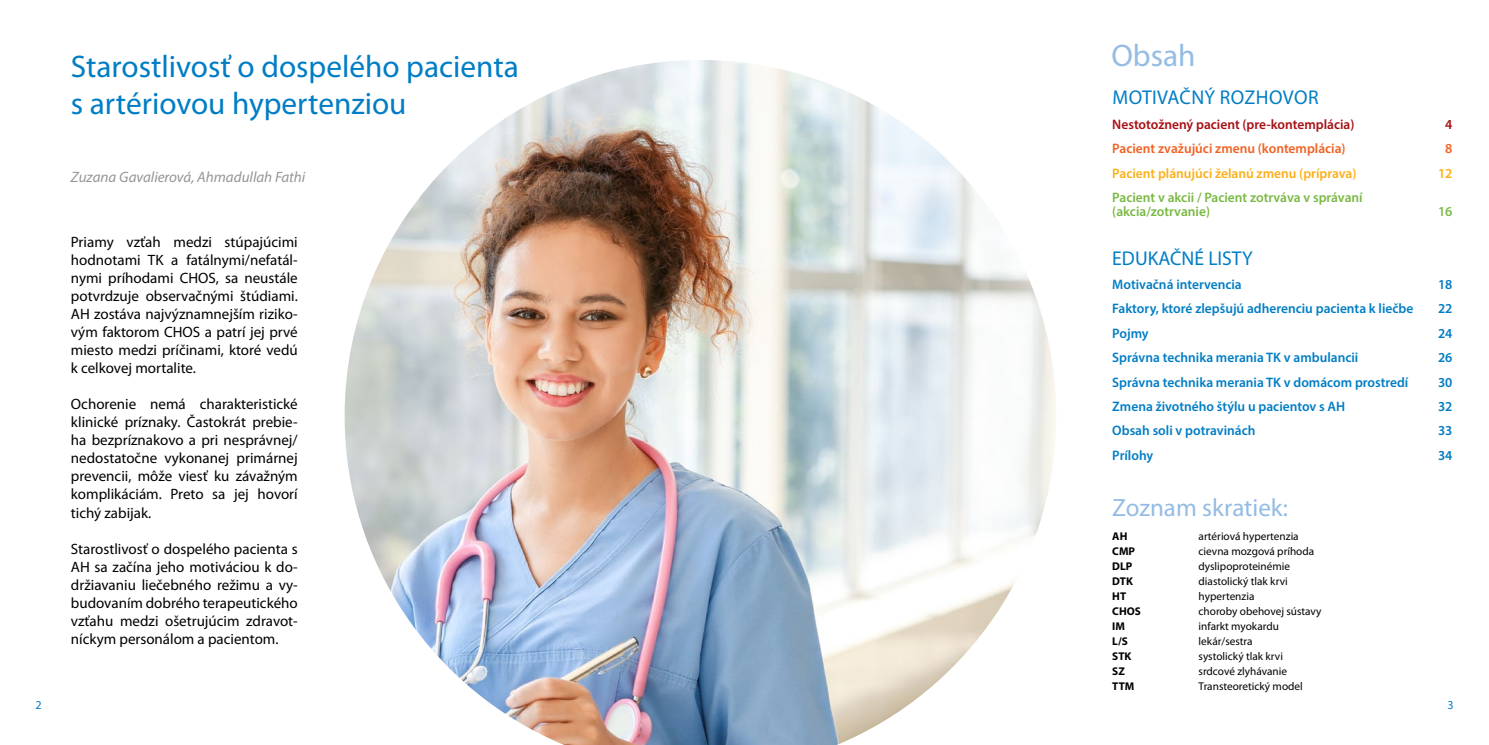
<style>
.page{position:relative;width:1489px;height:745px;background:#fff}
.page>*{position:absolute;margin:0;border:0;box-sizing:border-box;transform-origin:0 0}
.t1{font:31.25px/37.5px "Myriad Pro";color:#007dc5}
.t2{font:31.25px "Myriad Pro";color:#94bce4}
.t3{font:25px "Myriad Pro";color:#94bce4}
.t4{font:20px "Myriad Pro";letter-spacing:.02em;color:#007dc5}
.t5{font:15px/18px "Myriad Pro";color:#000;text-align:justify}
.t6{font:italic 15px "Myriad Pro";color:#939598}
.t7{font:600 13.75px "Myriad Pro";color:#007dc5}
.t8{font:600 13.75px/13.8px "Myriad Pro";color:#7ab943}
.t9{font:600 13.75px "Myriad Pro";color:#fcaf17}
.t10{font:600 13.75px "Myriad Pro";color:#a70e13}
.t11{font:600 13.75px "Myriad Pro";color:#f16122}
.t12{font:12.12px "Myriad Pro";color:#007dc5}
.t13{font:11.25px "Myriad Pro";color:#000}
.t14{font:700 11.25px "Myriad Pro";color:#000}
</style>
<div class="page">
<img style="left:344px;top:60px;width:712px;height:684px">
<h1 class="t1" style="left:71px;top:47px;width:449px">Starostlivosť o dospelého pacienta s artériovou hypertenziou</h1>
<p class="t6" style="left:71px;top:167px;width:236px">Zuzana Gavalierová, Ahmadullah Fathi</p>
<p class="t5" style="left:71px;top:233px;width:228px">Priamy vzťah medzi stúpajúcimi hodnotami TK a fatálnymi/nefatál&shy;nymi príhodami CHOS, sa neustále potvrdzuje observačnými štúdiami.<br>AH zostáva najvýznamnejším riziko&shy;vým faktorom CHOS a patrí jej prvé miesto medzi príčinami, ktoré vedú k celkovej mortalite.</p>
<p class="t5" style="left:71px;top:395px;width:228px">Ochorenie nemá charakteristické klinické príznaky. Častokrát prebie&shy;ha bezpríznakovo a pri nesprávnej/ nedostatočne vykonanej primárnej prevencii, môže viesť ku závažným komplikáciám. Preto sa jej hovorí tichý zabijak.</p>
<p class="t5" style="left:71px;top:539px;width:228px">Starostlivosť o dospelého pacienta s AH sa začína jeho motiváciou k do&shy;držiavaniu liečebného režimu a vy&shy;budovaním dobrého terapeutického vzťahu medzi ošetrujúcim zdravot&shy;níckym personálom a pacientom.</p>
<h1 class="t2" style="left:1111px;top:36px;width:86px">Obsah</h1>
<h3 class="t4" style="left:1112px;top:85px;width:208px">Motivačný rozh ovor</h3>
<p class="t10" style="left:1112px;top:115px;width:243px">Nestotožnený pacient (pre-kontemplácia)</p>
<p class="t10" style="left:1444px;top:115px;width:9px">4</p>
<p class="t11" style="left:1112px;top:140px;width:235px">Pacient zvažujúci zmenu (kontemplácia)</p>
<p class="t11" style="left:1444px;top:140px;width:9px">8</p>
<p class="t9" style="left:1112px;top:164px;width:245px">Pacient plánujúci želanú zmenu (príprava)</p>
<p class="t9" style="left:1437px;top:164px;width:16px">12</p>
<p class="t8" style="left:1112px;top:190px;width:252px">Pacient v akcii / Pacient zotrváva v správaní (akcia/zotrvanie)</p>
<p class="t8" style="left:1437px;top:204px;width:16px">16</p>
<h3 class="t4" style="left:1112px;top:245px;width:13px">EDUKA</h3>
<h3 class="t4" style="left:1170px;top:245px;width:84px">ČNÉ LISTY</h3>
<p class="t7" style="left:1112px;top:275px;width:131px">Motivačná intervencia</p>
<p class="t7" style="left:1437px;top:275px;width:16px">18</p>
<p class="t7" style="left:1112px;top:300px;width:302px">Faktory, ktoré zlepšujú adherenciu pacienta k liečbe</p>
<p class="t7" style="left:1437px;top:300px;width:16px">22</p>
<p class="t7" style="left:1112px;top:324px;width:38px">Pojmy</p>
<p class="t7" style="left:1437px;top:324px;width:16px">24</p>
<p class="t7" style="left:1112px;top:348px;width:247px">Správna technika merania TK v ambulancii</p>
<p class="t7" style="left:1437px;top:348px;width:16px">26</p>
<p class="t7" style="left:1112px;top:373px;width:297px">Správna technika merania TK v domácom prostredí</p>
<p class="t7" style="left:1437px;top:373px;width:16px">30</p>
<p class="t7" style="left:1112px;top:397px;width:234px">Zmena životného štýlu u pacientov s AH</p>
<p class="t7" style="left:1437px;top:397px;width:16px">32</p>
<p class="t7" style="left:1112px;top:422px;width:145px">Obsah soli v potravinách</p>
<p class="t7" style="left:1437px;top:422px;width:16px">33</p>
<p class="t7" style="left:1112px;top:446px;width:42px">Prílohy</p>
<p class="t7" style="left:1437px;top:446px;width:16px">34</p>
<h2 class="t3" style="left:1112px;top:491px;width:177px">Zoznam skratiek:</h2>
<p class="t14" style="left:1112px;top:528px;width:17px">AH</p>
<p class="t13" style="left:1198px;top:529px;width:102px">artériová hypertenzia</p>
<p class="t14" style="left:1112px;top:543px;width:24px">CMP</p>
<p class="t13" style="left:1198px;top:543px;width:117px">cievna mozgová príhoda</p>
<p class="t14" style="left:1112px;top:558px;width:22px">DLP</p>
<p class="t13" style="left:1198px;top:558px;width:93px">dyslipoproteinémie</p>
<p class="t14" style="left:1112px;top:573px;width:22px">DTK</p>
<p class="t13" style="left:1198px;top:573px;width:91px">diastolický tlak krvi</p>
<p class="t14" style="left:1112px;top:588px;width:15px">HT</p>
<p class="t13" style="left:1198px;top:588px;width:57px">hypertenzia</p>
<p class="t14" style="left:1112px;top:603px;width:30px">CHOS</p>
<p class="t13" style="left:1198px;top:603px;width:124px">choroby obehovej sústavy</p>
<p class="t14" style="left:1112px;top:618px;width:14px">IM</p>
<p class="t13" style="left:1198px;top:618px;width:82px">infarkt myokardu</p>
<p class="t14" style="left:1112px;top:633px;width:17px">L/S</p>
<p class="t13" style="left:1198px;top:633px;width:56px">lekár/sestra</p>
<p class="t14" style="left:1112px;top:648px;width:21px">STK</p>
<p class="t13" style="left:1198px;top:648px;width:86px">systolický tlak krvi</p>
<p class="t14" style="left:1112px;top:663px;width:14px">SZ</p>
<p class="t13" style="left:1198px;top:663px;width:90px">srdcové zlyhávanie</p>
<p class="t14" style="left:1112px;top:678px;width:24px">TTM</p>
<p class="t13" style="left:1198px;top:678px;width:106px">Transteoretický model</p>
<p class="t12" style="left:35px;top:697px;width:8px">2</p>
<p class="t12" style="left:1447px;top:697px;width:8px">3</p>
</div>
